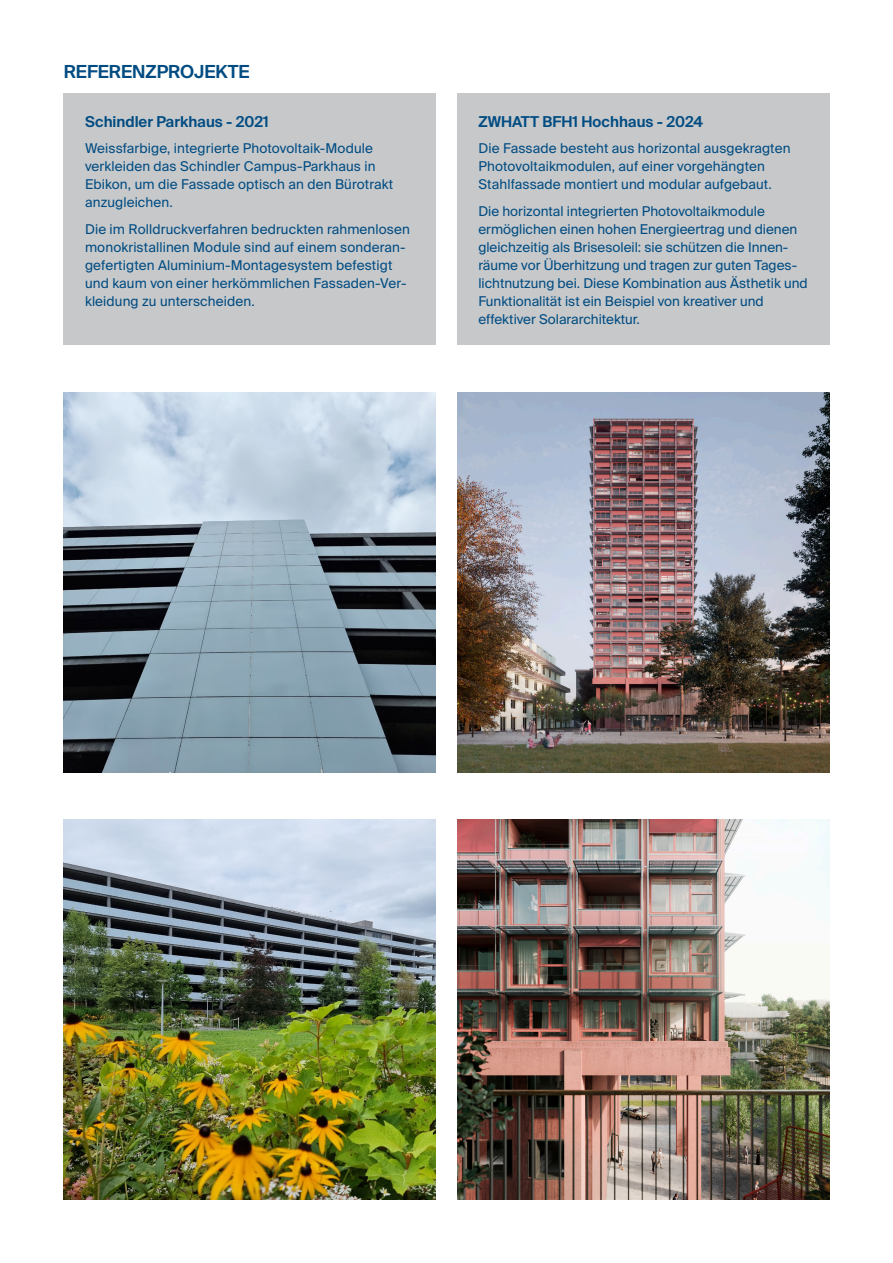
<style>
.page{position:relative;width:893px;height:1263px;background:#fff}
.page>*{position:absolute;margin:0;border:0;box-sizing:border-box;transform-origin:0 0}
.t1{font:600 18px "Suisse Intl";color:#004c82}
.t2{font:600 15px "Suisse Intl";color:#004c82}
.t3{font:13.5px/18px "Suisse Intl";letter-spacing:.01em;color:#004c82}
</style>
<div class="page">
<div style="left:457px;top:94px;width:372px;height:251px;background:#c7c8ca"></div>
<div style="left:64px;top:94px;width:372px;height:251px;background:#c7c8ca"></div>
<img style="left:64px;top:820px;width:372px;height:379px">
<img style="left:457px;top:820px;width:372px;height:379px">
<img style="left:457px;top:393px;width:372px;height:379px">
<img style="left:64px;top:393px;width:372px;height:379px">
<h1 class="t1" style="left:64px;top:61px;width:187px">REFERENZPROJEKTE</h1>
<p class="t2" style="left:85px;top:113px;width:185px">Schindler Parkhaus - 2021</p>
<p class="t3" style="left:85px;top:139px;width:310px">Weissfarbige, integrierte Photovoltaik-Module verkleiden das Schindler Campus-Parkhaus in Ebikon, um die Fassade optisch an den Bürotrakt anzugleichen.</p>
<p class="t3" style="left:85px;top:220px;width:326px">Die im Rolldruckverfahren bedruckten rahmenlosen monokristallinen Module sind auf einem sonderan&shy;gefertigten Aluminium-Montagesystem befestigt und kaum von einer herkömmlichen Fassaden-Ver&shy;kleidung zu unterscheiden.</p>
<p class="t2" style="left:478px;top:113px;width:226px">ZWHATT BFH1 Hochhaus - 2024</p>
<p class="t3" style="left:478px;top:139px;width:314px">Die Fassade besteht aus horizontal ausgekragten<br>Photovoltaikmodulen, auf einer vorgehängten<br>Stahlfassade montiert und modular aufgebaut.</p>
<p class="t3" style="left:478px;top:202px;width:331px">Die horizontal integrierten Photovoltaikmodule ermöglichen einen hohen Energieertrag und dienen gleichzeitig als Brisesoleil: sie schützen die Innen&shy;räume vor Überhitzung und tragen zur guten Tages&shy;lichtnutzung bei. Diese Kombination aus Ästhetik und Funktionalität ist ein Beispiel von kreativer und effektiver Solararchitektur.</p>
</div>
